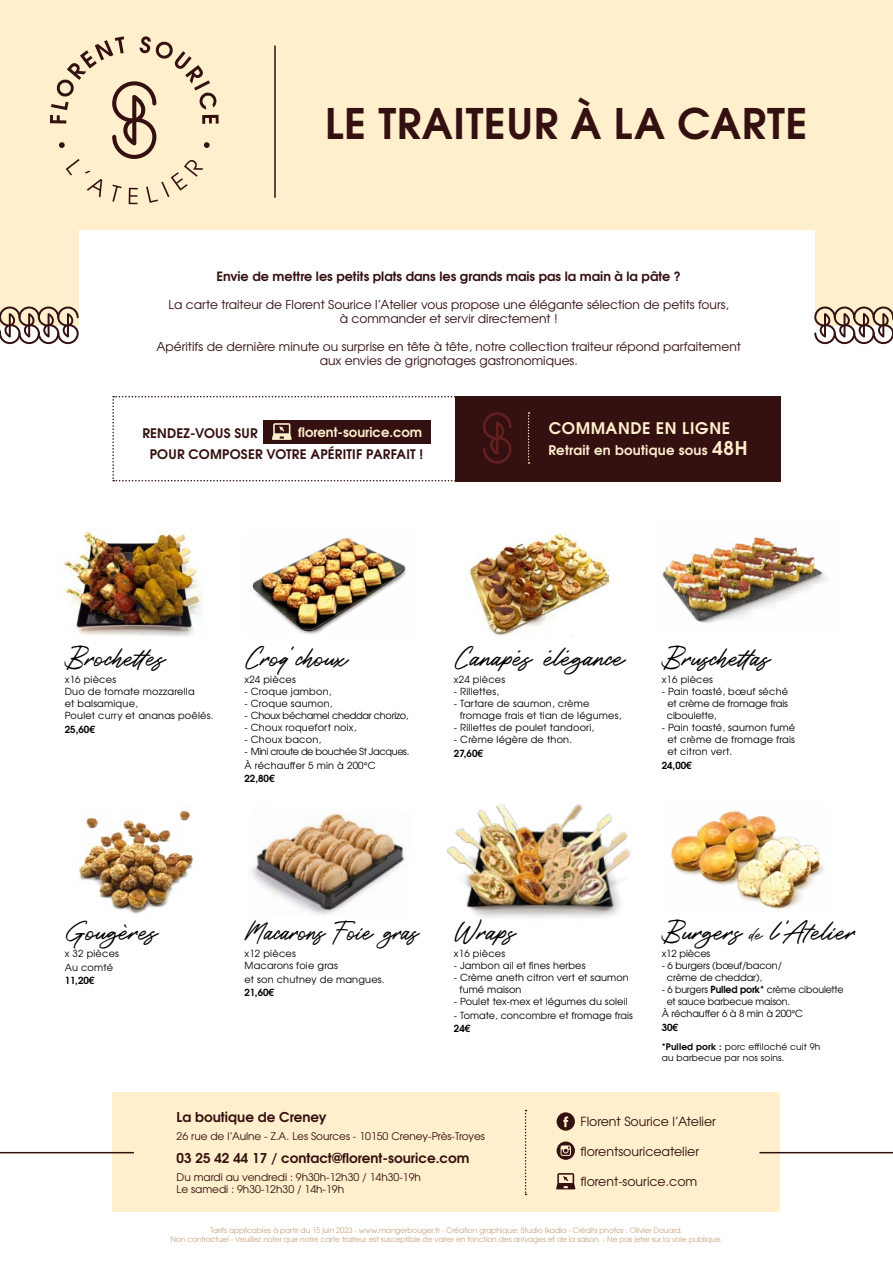
<style>
.page{position:relative;width:893px;height:1263px;background:#fff}
.page>*{position:absolute;margin:0;border:0;box-sizing:border-box;transform-origin:0 0}
.t1{font:700 42px "Te X Gyre Adventor";letter-spacing:.015em;color:#351010}
.t2{font:25.5px "Roustel";color:#000}
.t3{font:25.5px "Roustel";color:#000;scale:.88 1}
.t4{font:700 16.05px "Te X Gyre Adventor";letter-spacing:.035em;color:#ffefcc}
.t5{font:700 13.5px "Te X Gyre Adventor";color:#351010}
.t6{font:700 13.2px "Te X Gyre Adventor";letter-spacing:.015em;color:#351010}
.t7{font:700 13.2px "Te X Gyre Adventor";letter-spacing:.02em;color:#ffefcc}
.t8{font:700 13.2px "Te X Gyre Adventor";color:#ffefcc}
.t9{font:700 12.75px "Te X Gyre Adventor";color:#351010}
.t10{font:12.6px "Te X Gyre Adventor";color:#351010}
.t11{font:12.3px/14px "Te X Gyre Adventor";color:#351010;text-align:center}
.t12{font:10.5px/12px "Te X Gyre Adventor";color:#351010}
.t13{font:9.75px/12px "Te X Gyre Adventor";letter-spacing:.01em;color:#000}
.t14{font:9.75px/12px "Te X Gyre Adventor";letter-spacing:-.01em;color:#000}
.t15{font:9.75px/13.5px "Te X Gyre Adventor";letter-spacing:-.04em;color:#000}
.t16{font:700 9.75px "Te X Gyre Adventor";color:#000}
.t17{font:9.75px "Te X Gyre Adventor";letter-spacing:-.03em;color:#000}
.t18{font:9.75px "Te X Gyre Adventor";letter-spacing:-.01em;color:#000;scale:.96 1}
.t19{font:9px/10.8px "Te X Gyre Adventor";letter-spacing:.02em;color:#000}
.t20{font:7.5px/9px "Te X Gyre Adventor";letter-spacing:-.01em;color:#cba783;text-align:center}
.s1{font-size:18.9px}
.s2{font-size:16.5px}
.s3{font-weight:700}
</style>
<div class="page">
<div style="left:0;top:0;width:893px;height:325px;background:#ffefcc"></div>
<svg style="left:50px;top:36px;width:169px;height:168px"></svg>
<hr style="left:274px;top:45px;width:2px;height:153px;background:#351010">
<div style="left:79px;top:230px;width:735px;height:232px;background:#fff"></div>
<div style="left:455px;top:396px;width:326px;height:85px;background:#351010"></div>
<svg style="left:112px;top:396px;width:343px;height:85px"></svg>
<svg style="left:814px;top:306px;width:79px;height:38px"></svg>
<svg style="left:0;top:306px;width:79px;height:38px"></svg>
<div style="left:113px;top:1092px;width:667px;height:119px;background:#ffefcc"></div>
<svg style="left:557px;top:1112px;width:18px;height:19px"></svg>
<svg style="left:556px;top:1173px;width:19px;height:16px"></svg>
<svg style="left:557px;top:1141px;width:18px;height:19px"></svg>
<svg style="left:525px;top:1110px;width:2px;height:85px"></svg>
<hr style="left:0;top:1152px;width:134px;height:1px;background:#351010">
<hr style="left:759px;top:1152px;width:134px;height:1px;background:#351010">
<img style="left:467px;top:533px;width:141px;height:104px">
<img style="left:63px;top:530px;width:141px;height:107px">
<img style="left:252px;top:538px;width:154px;height:97px">
<img style="left:662px;top:537px;width:165px;height:86px">
<img style="left:252px;top:813px;width:152px;height:102px">
<img style="left:78px;top:810px;width:115px;height:104px">
<img style="left:671px;top:810px;width:153px;height:100px">
<svg style="left:483px;top:412px;width:29px;height:52px"></svg>
<svg style="left:528px;top:412px;width:2px;height:52px"></svg>
<img style="left:446px;top:804px;width:185px;height:114px">
<h1 class="t1" style="left:325px;top:87px;width:484px">LE TRAITEUR À LA CARTE</h1>
<h3 class="t9" style="left:216px;top:265px;width:466px">Envie de mettre les petits plats dans les grands mais pas la main à la pâte ?</h3>
<p class="t11" style="left:168px;top:297px;width:562px">La carte traiteur de Florent Sourice l’Atelier vous propose une élégante sélection de petits fours, à commander et servir directement !</p>
<p class="t11" style="left:156px;top:339px;width:586px">Apéritifs de dernière minute ou surprise en tête à tête, notre collection traiteur répond parfaitement aux envies de grignotages gastronomiques.</p>
<h3 class="t6" style="left:142px;top:422px;width:117px">RENDEZ-VOUS SUR</h3>
<h3 class="t8" style="left:298px;top:421px;width:126px">florent-sourice.com</h3>
<h3 class="t4" style="left:549px;top:414px;width:183px">COMMANDE EN LIGNE</h3>
<h3 class="t6" style="left:150px;top:442px;width:275px">POUR COMPOSER VOTRE APÉRITIF PARFAIT !</h3>
<h3 class="t7" style="left:548px;top:438px;width:201px">Retrait en boutique sous <span class="s1">48H</span></h3>
<h2 class="t2" style="left:65px;top:637px;width:100px">Brochettes</h2>
<p class="t13" style="left:65px;top:673px;width:150px">x16 pièces<br>Duo de tomate mozzarella<br>et balsamique,<br>Poulet curry et ananas poêlés.</p>
<p class="t16" style="left:65px;top:720px;width:32px">25,60€</p>
<h2 class="t2" style="left:244px;top:637px;width:103px">Croq'choux</h2>
<p class="t13" style="left:244px;top:673px;width:53px">x24 pièces</p>
<p class="t13" style="left:244px;top:685px;width:89px">- Croque jambon,</p>
<p class="t13" style="left:244px;top:697px;width:90px">- Croque saumon,</p>
<p class="t17" style="left:244px;top:708px;width:166px">- Choux béchamel cheddar chorizo,</p>
<p class="t13" style="left:244px;top:721px;width:114px">- Choux roquefort noix,</p>
<p class="t13" style="left:244px;top:733px;width:78px">- Choux bacon,</p>
<p class="t15" style="left:244px;top:744px;width:166px">- Mini croute de bouchée St Jacques.<br>À réchauffer 5 min à 200°C</p>
<p class="t16" style="left:244px;top:770px;width:32px">22,80€</p>
<h2 class="t2" style="left:454px;top:637px;width:170px">Canapés élégance</h2>
<p class="t13" style="left:454px;top:673px;width:53px">x24 pièces</p>
<p class="t13" style="left:454px;top:685px;width:47px">- Rillettes,</p>
<p class="t13" style="left:460px;top:697px;width:163px;text-indent:-6px">- Tartare de saumon, crème fromage frais et tian de légumes,</p>
<p class="t13" style="left:454px;top:721px;width:142px">- Rillettes de poulet tandoori,</p>
<p class="t13" style="left:454px;top:733px;width:120px">- Crème légère de thon.</p>
<p class="t16" style="left:454px;top:745px;width:31px">27,60€</p>
<h2 class="t2" style="left:662px;top:637px;width:108px">Bruschettas</h2>
<p class="t13" style="left:662px;top:673px;width:53px">x16 pièces</p>
<p class="t13" style="left:667px;top:685px;width:123px;text-align:justify;text-indent:-5px">- Pain toasté, bœuf séché et crème de fromage frais ciboulette,</p>
<p class="t13" style="left:667px;top:721px;width:129px;text-align:justify;text-indent:-6px">- Pain toasté, saumon fumé et crème de fromage frais et citron vert.</p>
<p class="t16" style="left:662px;top:757px;width:32px">24,00€</p>
<h2 class="t2" style="left:65px;top:911px;width:92px">Gougères</h2>
<p class="t13" style="left:65px;top:946px;width:56px;line-height:13.5px">x 32 pièces<br>Au comté</p>
<p class="t16" style="left:65px;top:972px;width:31px">11,20€</p>
<h2 class="t3" style="left:244px;top:911px;width:197px">Macarons Foie gras</h2>
<p class="t13" style="left:244px;top:947px;width:95px">x12 pièces<br>Macarons foie gras</p>
<p class="t13" style="left:244px;top:972px;width:142px">et son chutney de mangues.</p>
<p class="t16" style="left:244px;top:984px;width:31px">21,60€</p>
<h2 class="t2" style="left:454px;top:911px;width:61px">Wraps</h2>
<p class="t13" style="left:454px;top:947px;width:53px">x16 pièces</p>
<p class="t13" style="left:454px;top:959px;width:133px">- Jambon ail et fines herbes</p>
<p class="t13" style="left:459px;top:971px;width:171px;text-indent:-6px">- Crème aneth citron vert et saumon fumé maison</p>
<p class="t13" style="left:454px;top:995px;width:175px">- Poulet tex-mex et légumes du soleil</p>
<p class="t13" style="left:454px;top:1008px;width:180px">- Tomate, concombre et fromage frais</p>
<p class="t16" style="left:454px;top:1020px;width:18px">24€</p>
<h2 class="t2" style="left:662px;top:911px;width:194px">Burgers <span class="s2">de</span> l 'Atelier</h2>
<p class="t14" style="left:662px;top:947px;width:50px">x12 pièces</p>
<p class="t14" style="left:667px;top:959px;width:117px;text-indent:-5px">- 6 burgers (bœuf/bacon/ crème de cheddar),</p>
<p class="t14" style="left:662px;top:983px;width:183px">- 6 burgers <span class="s3">Pulled pork*</span> crème ciboulette</p>
<p class="t18" style="left:667px;top:994px;width:130px">et sauce barbecue maison.</p>
<p class="t14" style="left:662px;top:1007px;width:143px">À réchauffer 6 à 8 min à 200°C</p>
<p class="t16" style="left:662px;top:1019px;width:18px">30€</p>
<p class="t19" style="left:662px;top:1041px;width:160px"><span class="s3">*Pulled pork :</span> porc effiloché cuit 9h au barbecue par nos soins.</p>
<h3 class="t5" style="left:177px;top:1105px;width:151px">La boutique de Creney</h3>
<p class="t12" style="left:177px;top:1129px;width:310px">26 rue de l’Aulne - Z.A. Les Sources - 10150 Creney-Près-Troyes</p>
<p class="t10" style="left:581px;top:1111px;width:137px">Florent Sourice l’Atelier</p>
<p class="t10" style="left:581px;top:1141px;width:120px">florentsouriceatelier</p>
<h3 class="t5" style="left:177px;top:1146px;width:294px">03 25 42 44 17 / contact@florent-sourice.com</h3>
<p class="t12" style="left:177px;top:1170px;width:246px">Du mardi au vendredi : 9h30h-12h30 / 14h30-19h<br>Le samedi : 9h30-12h30 / 14h-19h</p>
<p class="t20" style="left:170px;top:1225px;width:554px">Tarifs applicables à partir du 15 juin 2023 - www.mangerbouger.fr - Création graphique: Studio Ikadia - Crédits photos : Olivier Douard.<br>Non contractuel - Veuillez noter que notre carte traiteur est susceptible de varier en fonction des arrivages et de la saison. - Ne pas jeter sur la voie publique.</p>
<p class="t10" style="left:581px;top:1172px;width:118px">florent-sourice.com</p>
</div>
